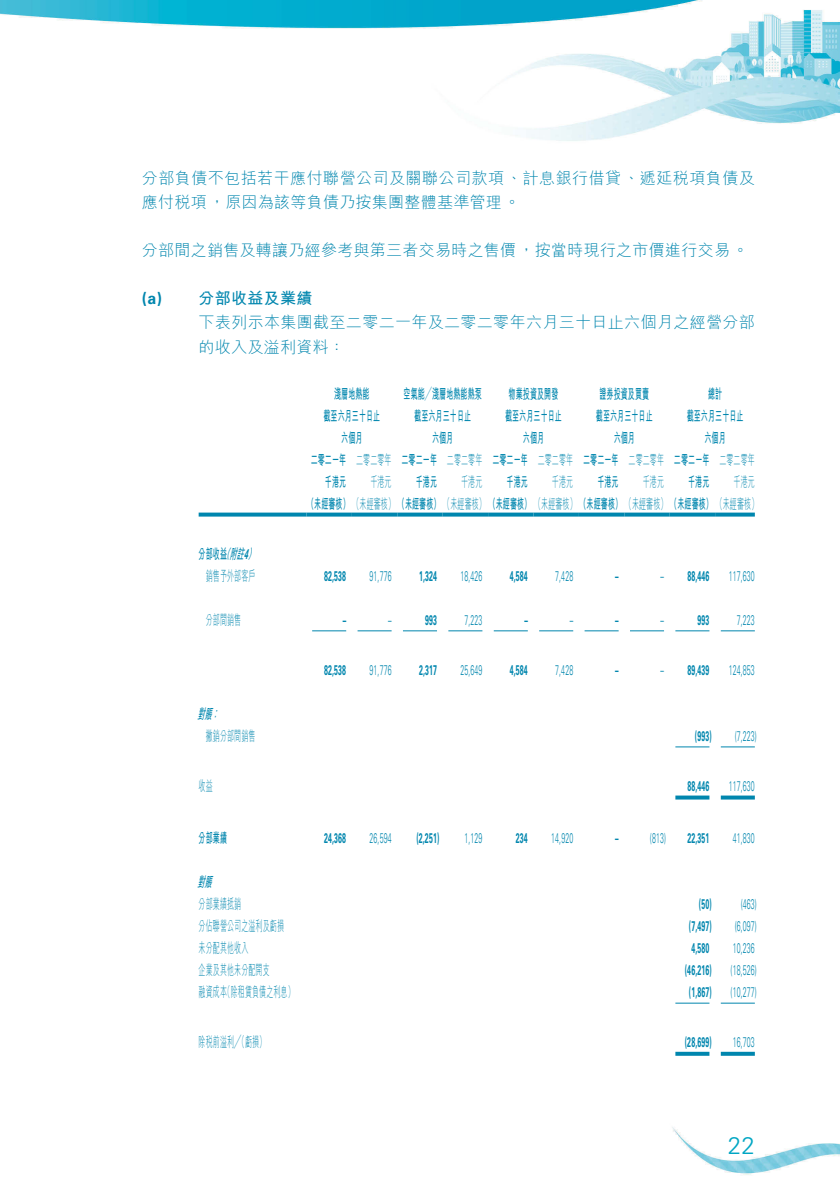
<style>
.page{position:relative;width:840px;height:1191px;background:#fff}
.page>*{position:absolute;margin:0;border:0;box-sizing:border-box;transform-origin:0 0}
.t1{font:300 24px "Univers LT Std";color:#00a6c3}
.t2{font:300 16px/24px "M Hei HK";letter-spacing:.02em;color:#0086ae}
.t3{font:700 16px "M Hei HK";letter-spacing:.015em;color:#0086ae}
.t4{font:700 16px "Univers LT Std";color:#0086ae}
.t5{font:700 14px/22px "M Hei HK";letter-spacing:.015em;color:#0086ae;text-align:center;scale:.5 1}
.t6{font:300 14px "Univers LT Std";letter-spacing:.015em;color:#0086ae;scale:.5 1}
.t7{font:700 14px "Univers LT Std";letter-spacing:.015em;color:#0086ae;scale:.5 1}
.t8{font:300 14px "M Hei HK";letter-spacing:.015em;color:#0086ae;scale:.5 1}
.t9{font:italic 700 14px "M Hei HK";color:#0086ae;scale:.5 1}
.s1{font-weight:300}
.s2{font-style:italic}
.s3{font-family:"Univers LT Std"}
</style>
<div class="page">
<img style="left:0;top:0;width:839px;height:141px">
<img style="left:672px;top:1127px;width:167px;height:48px">
<svg style="left:198px;top:512px;width:108px;height:4px"></svg>
<svg style="left:306px;top:512px;width:45px;height:4px"></svg>
<svg style="left:351px;top:512px;width:46px;height:4px"></svg>
<svg style="left:397px;top:512px;width:45px;height:4px"></svg>
<svg style="left:442px;top:512px;width:46px;height:4px"></svg>
<svg style="left:488px;top:512px;width:45px;height:4px"></svg>
<svg style="left:533px;top:512px;width:45px;height:4px"></svg>
<svg style="left:578px;top:512px;width:46px;height:4px"></svg>
<svg style="left:624px;top:512px;width:45px;height:4px"></svg>
<svg style="left:669px;top:512px;width:45px;height:4px"></svg>
<svg style="left:714px;top:512px;width:40px;height:4px"></svg>
<hr style="left:312px;top:630px;width:34px;height:1px;background:#0086ae">
<hr style="left:357px;top:630px;width:34px;height:1px;background:#0086ae">
<hr style="left:403px;top:630px;width:34px;height:1px;background:#0086ae">
<hr style="left:448px;top:630px;width:34px;height:1px;background:#0086ae">
<hr style="left:493px;top:630px;width:34px;height:1px;background:#0086ae">
<hr style="left:539px;top:630px;width:34px;height:1px;background:#0086ae">
<hr style="left:584px;top:630px;width:34px;height:1px;background:#0086ae">
<hr style="left:629px;top:630px;width:34px;height:1px;background:#0086ae">
<hr style="left:675px;top:630px;width:34px;height:1px;background:#0086ae">
<hr style="left:720px;top:630px;width:34px;height:1px;background:#0086ae">
<hr style="left:675px;top:746px;width:34px;height:1px;background:#0086ae">
<hr style="left:720px;top:746px;width:34px;height:1px;background:#0086ae">
<svg style="left:675px;top:795px;width:34px;height:4px"></svg>
<svg style="left:720px;top:795px;width:34px;height:4px"></svg>
<hr style="left:675px;top:1002px;width:34px;height:1px;background:#0086ae">
<hr style="left:720px;top:1002px;width:34px;height:1px;background:#0086ae">
<svg style="left:675px;top:1051px;width:34px;height:4px"></svg>
<svg style="left:720px;top:1051px;width:34px;height:4px"></svg>
<p class="t2" style="left:142px;top:166px;width:614px">分部負債不包括若干應付聯營公司及關聯公司款項、計息銀行借貸、遞延稅項負債及應付稅項，原因為該等負債乃按集團整體基準管理。</p>
<p class="t2" style="left:142px;top:238px;width:607px">分部間之銷售及轉讓乃經參考與第三者交易時之售價，按當時現行之市價進行交易。</p>
<p class="t3" style="left:198px;top:287px;width:115px">分部收益及業績</p>
<p class="t4" style="left:142px;top:289px;width:22px">a( )</p>
<p class="t2" style="left:198px;top:310px;width:557px">下表列示本集團截至二零二一年及二零二零年六月三十日止六個月之經營分部的收入及溢利資料：</p>
<p class="t5" style="left:707px;top:381px;width:30px">總計</p>
<p class="t5" style="left:403px;top:381px;width:158px">空氣能╱淺層地熱能熱泵</p>
<p class="t5" style="left:323px;top:381px;width:115px">淺層地熱能<br>截至六月三十日止六個月</p>
<p class="t5" style="left:508px;top:381px;width:101px">物業投資及開發</p>
<p class="t5" style="left:599px;top:381px;width:101px">證券投資及買賣</p>
<p class="t5" style="left:414px;top:403px;width:115px">截至六月三十日止六個月</p>
<p class="t5" style="left:505px;top:403px;width:115px">截至六月三十日止六個月</p>
<p class="t5" style="left:595px;top:403px;width:115px">截至六月三十日止六個月</p>
<p class="t5" style="left:686px;top:403px;width:115px">截至六月三十日止六個月</p>
<p class="t8" style="left:719px;top:450px;width:72px">二零二零年</p>
<p class="t8" style="left:356px;top:450px;width:72px">二零二零年</p>
<p class="t8" style="left:446px;top:450px;width:72px">二零二零年</p>
<p class="t8" style="left:537px;top:450px;width:72px">二零二零年</p>
<p class="t8" style="left:628px;top:450px;width:72px">二零二零年</p>
<p class="t5" style="left:310px;top:447px;width:72px">二零二一年</p>
<p class="t5" style="left:401px;top:447px;width:72px">二零二一年</p>
<p class="t5" style="left:492px;top:447px;width:72px">二零二一年</p>
<p class="t5" style="left:582px;top:447px;width:72px">二零二一年</p>
<p class="t5" style="left:673px;top:447px;width:72px">二零二一年</p>
<p class="t8" style="left:370px;top:472px;width:44px">千港元</p>
<p class="t8" style="left:461px;top:472px;width:44px">千港元</p>
<p class="t8" style="left:551px;top:472px;width:44px">千港元</p>
<p class="t8" style="left:642px;top:472px;width:44px">千港元</p>
<p class="t8" style="left:733px;top:472px;width:44px">千港元</p>
<p class="t5" style="left:307px;top:469px;width:903px;text-align:left;text-indent:18px">千港元<br>（未經審核）<span class="s1">（未經審核）</span>（未經審核）<span class="s1">（未經審核）</span>（未經審核）<span class="s1">（未經審核）</span>（未經審核）<span class="s1">（未經審核）</span>（未經審核）<span class="s1">（未經審核(</span></p>
<p class="t5" style="left:415px;top:469px;width:44px">千港元</p>
<p class="t5" style="left:506px;top:469px;width:44px">千港元</p>
<p class="t5" style="left:597px;top:469px;width:44px">千港元</p>
<p class="t5" style="left:687px;top:469px;width:44px">千港元</p>
<p class="t5" style="left:198px;top:541px;width:100px">分部收益<span class="s2">附註</span></p>
<p class="t9" style="left:222px;top:543px;width:24px">（</p>
<p class="t9" style="left:244px;top:543px;width:32px">(<span class="s3">4</span></p>
<p class="t8" style="left:206px;top:566px;width:101px">銷售予外部客戶</p>
<p class="t7" style="left:324px;top:567px;width:46px">82,538</p>
<p class="t6" style="left:369px;top:567px;width:46px">91,776</p>
<p class="t7" style="left:419px;top:567px;width:37px">1,324</p>
<p class="t6" style="left:460px;top:567px;width:46px">18,426</p>
<p class="t7" style="left:509px;top:567px;width:37px">4,584</p>
<p class="t6" style="left:555px;top:567px;width:37px">7,428</p>
<p class="t7" style="left:614px;top:567px;width:8px">–</p>
<p class="t6" style="left:660px;top:567px;width:8px">–</p>
<p class="t7" style="left:687px;top:567px;width:46px">88,446</p>
<p class="t6" style="left:728px;top:567px;width:54px">117,630</p>
<p class="t8" style="left:206px;top:610px;width:72px">分部間銷售</p>
<p class="t7" style="left:342px;top:611px;width:8px">–</p>
<p class="t6" style="left:388px;top:611px;width:8px">–</p>
<p class="t7" style="left:425px;top:611px;width:25px">993</p>
<p class="t6" style="left:464px;top:611px;width:37px">7,223</p>
<p class="t7" style="left:524px;top:611px;width:8px">–</p>
<p class="t6" style="left:569px;top:611px;width:8px">–</p>
<p class="t7" style="left:614px;top:611px;width:8px">–</p>
<p class="t6" style="left:660px;top:611px;width:8px">–</p>
<p class="t7" style="left:697px;top:611px;width:25px">993</p>
<p class="t6" style="left:736px;top:611px;width:37px">7,223</p>
<p class="t7" style="left:324px;top:662px;width:46px">82,538</p>
<p class="t6" style="left:369px;top:661px;width:46px">91,776</p>
<p class="t7" style="left:419px;top:662px;width:37px">2,317</p>
<p class="t6" style="left:460px;top:661px;width:46px">25,649</p>
<p class="t7" style="left:509px;top:662px;width:37px">4,584</p>
<p class="t6" style="left:555px;top:661px;width:37px">7,428</p>
<p class="t7" style="left:614px;top:662px;width:8px">–</p>
<p class="t6" style="left:660px;top:661px;width:8px">–</p>
<p class="t7" style="left:687px;top:662px;width:46px">89,439</p>
<p class="t6" style="left:728px;top:661px;width:54px">124,853</p>
<p class="t9" style="left:197px;top:703px;width:38px">對賬</p>
<p class="t9" style="left:211px;top:703px;width:24px">：</p>
<p class="t8" style="left:206px;top:726px;width:101px">撇銷分部間銷售</p>
<p class="t7" style="left:694px;top:728px;width:35px">)993(</p>
<p class="t6" style="left:734px;top:727px;width:46px">)7,223(</p>
<p class="t8" style="left:198px;top:776px;width:30px">收益</p>
<p class="t7" style="left:687px;top:778px;width:46px">88,446</p>
<p class="t6" style="left:728px;top:777px;width:54px">117,630</p>
<p class="t5" style="left:198px;top:826px;width:58px">分部業績</p>
<p class="t9" style="left:197px;top:871px;width:38px">對賬</p>
<p class="t7" style="left:324px;top:830px;width:46px">24,368</p>
<p class="t6" style="left:369px;top:829px;width:46px">26,594</p>
<p class="t7" style="left:416px;top:830px;width:47px">)2,251(</p>
<p class="t6" style="left:464px;top:829px;width:37px">1,129</p>
<p class="t7" style="left:515px;top:830px;width:25px">234</p>
<p class="t6" style="left:551px;top:829px;width:46px">14,920</p>
<p class="t7" style="left:614px;top:830px;width:8px">–</p>
<p class="t6" style="left:649px;top:829px;width:34px">)813(</p>
<p class="t7" style="left:687px;top:830px;width:46px">22,351</p>
<p class="t6" style="left:732px;top:829px;width:46px">41,830</p>
<p class="t8" style="left:198px;top:894px;width:87px">分部業績抵銷</p>
<p class="t7" style="left:698px;top:896px;width:27px">(5 0)</p>
<p class="t6" style="left:740px;top:895px;width:34px">)463(</p>
<p class="t8" style="left:198px;top:916px;width:172px">分佔聯營公司之溢利及虧損</p>
<p class="t7" style="left:688px;top:918px;width:47px">)7,497(</p>
<p class="t6" style="left:734px;top:917px;width:46px">)6,097(</p>
<p class="t8" style="left:198px;top:938px;width:101px">未分配其他收入</p>
<p class="t7" style="left:691px;top:940px;width:37px">4,580</p>
<p class="t6" style="left:732px;top:939px;width:46px">10,236</p>
<p class="t8" style="left:198px;top:960px;width:144px">企業及其他未分配開支</p>
<p class="t7" style="left:684px;top:962px;width:55px">)46,216(</p>
<p class="t6" style="left:730px;top:961px;width:54px">)18,526(</p>
<p class="t8" style="left:223px;top:982px;width:144px">（除租賃負債之利息(</p>
<p class="t8" style="left:198px;top:982px;width:58px">融資成本</p>
<p class="t7" style="left:688px;top:984px;width:47px">)1,867(</p>
<p class="t6" style="left:730px;top:983px;width:54px">)10,277(</p>
<p class="t8" style="left:198px;top:1032px;width:137px">除稅前溢利╱（虧損(</p>
<p class="t7" style="left:684px;top:1034px;width:55px">)28,699(</p>
<p class="t6" style="left:732px;top:1033px;width:46px">16,703</p>
<h1 class="t1" style="left:727px;top:1131px;width:29px">22</h1>
</div>
